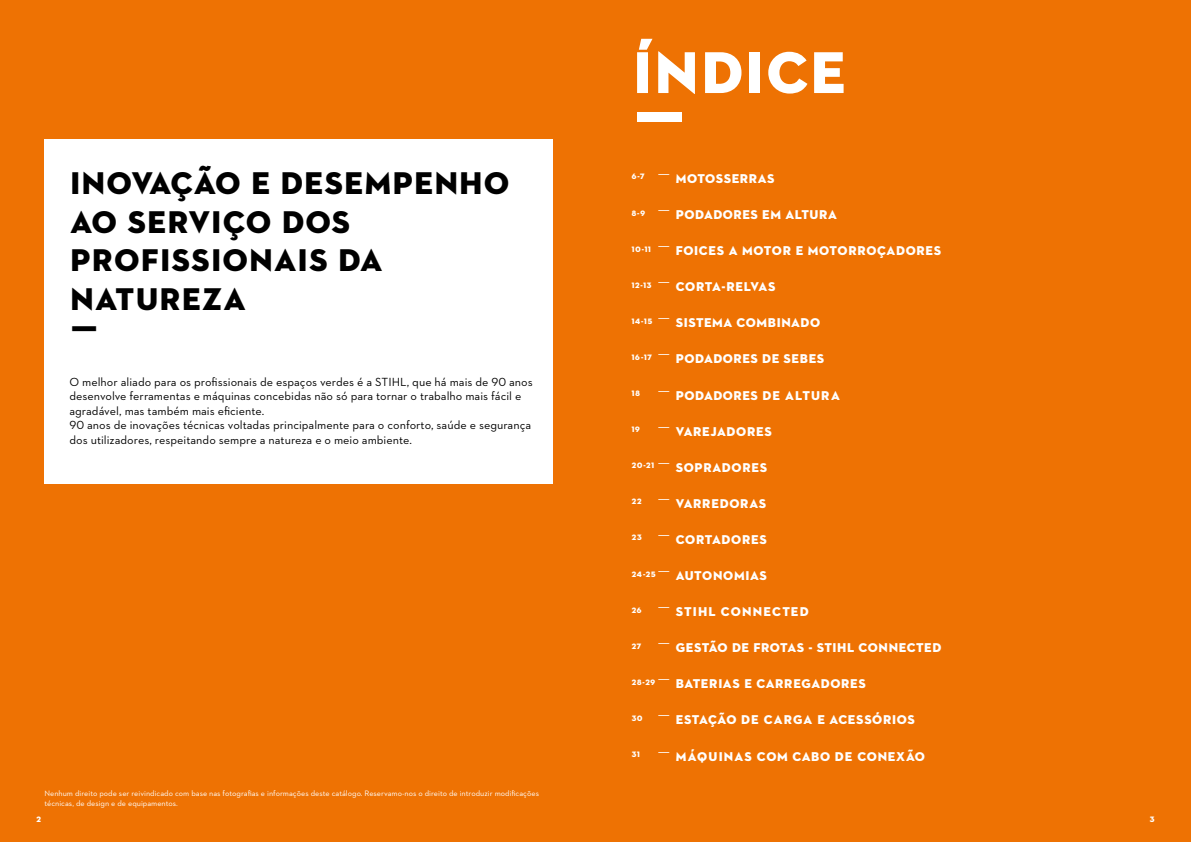
<style>
.page{position:relative;width:1191px;height:842px;background:#ee7203}
.page>*{position:absolute;margin:0;border:0;box-sizing:border-box;transform-origin:0 0}
.t1{font:60px/60.2px "STIHL Contraface Display Titling";letter-spacing:-.01em;color:#fff}
.t2{font:32px/38.4px "STIHL Contraface Display Titling";letter-spacing:-.01em;color:#000}
.t3{font:13px "STIHL Contraface Display Titling";letter-spacing:-.005em;color:#fff}
.t4{font:13px "STIHL Contraface Display Titling";letter-spacing:.04em;color:#fff}
.t5{font:12px/14.4px "STIHL Contraface Text";color:#000}
.t6{font:8px/9.6px "STIHL Contraface Text";color:#fff}
.t7{font:8px "STIHL Contraface Display Titling";letter-spacing:.02em;color:#fff}
.s1{font-family:"STIHL Contraface Text"}
</style>
<div class="page">
<div style="left:44px;top:139px;width:508px;height:345px;background:#fff"></div>
<h2 class="t2" style="left:69px;top:164px;width:442px">INOVAÇÃO E DESEMPENHO<br>AO SERVIÇO DOS<br>PROFISSIONAIS DA<br>NATUREZA<br>Ƒ</h2>
<p class="t5" style="left:69px;top:374px;width:465px">O melhor aliado para os profissionais de espaços verdes é a STIHL, que há mais de 90 anos desenvolve ferramentas e máquinas concebidas não só para tornar o trabalho mais fácil e agradável, mas também mais eficiente.<br>90 anos de inovações técnicas voltadas principalmente para o conforto, saúde e segurança dos utilizadores, respeitando sempre a natureza e o meio ambiente.</p>
<p class="t6" style="left:44px;top:789px;width:496px">Nenhum direito pode ser reivindicado com base nas fotografias e informações deste catálogo. Reservamo-nos o direito de introduzir modificações técnicas, de design e de equipamentos.</p>
<h1 class="t1" style="left:631px;top:43px;width:217px">ÍNDICE<br>Ƒ</h1>
<p class="t3" style="left:631px;top:170px;width:145px"><sup>6-7</sup> <span class="s1">ƒ</span> MOTOSSERRAS</p>
<p class="t3" style="left:631px;top:206px;width:207px"><sup>8-9</sup> <span class="s1">ƒ</span> PODADORES EM ALTURA</p>
<p class="t3" style="left:631px;top:243px;width:311px"><sup>10-11</sup> <span class="s1">ƒ</span> FOICES A MOTOR E MOTORROÇADORES</p>
<p class="t3" style="left:631px;top:279px;width:146px"><sup>12-13</sup> <span class="s1">ƒ</span> CORTA-RELVAS</p>
<p class="t3" style="left:631px;top:315px;width:190px"><sup>14-15</sup> <span class="s1">ƒ</span> SISTEMA COMBINADO</p>
<p class="t3" style="left:631px;top:351px;width:194px"><sup>16-17</sup> <span class="s1">ƒ</span> PODADORES DE SEBES</p>
<p class="t7" style="left:631px;top:388px;width:10px">18</p>
<p class="t3" style="left:658px;top:387px;width:183px"><span class="s1">ƒ</span> PODADORES DE ALTURA</p>
<p class="t7" style="left:631px;top:424px;width:10px">19</p>
<p class="t3" style="left:658px;top:423px;width:115px"><span class="s1">ƒ</span> VAREJADORES</p>
<p class="t3" style="left:631px;top:459px;width:137px"><sup>20-21</sup> <span class="s1">ƒ</span> SOPRADORES</p>
<p class="t7" style="left:631px;top:497px;width:12px">22</p>
<p class="t3" style="left:658px;top:495px;width:110px"><span class="s1">ƒ</span> VARREDORAS</p>
<p class="t7" style="left:631px;top:533px;width:12px">23</p>
<p class="t3" style="left:658px;top:531px;width:110px"><span class="s1">ƒ</span> CORTADORES</p>
<p class="t3" style="left:631px;top:567px;width:137px"><sup>24-25</sup> <span class="s1">ƒ</span> AUTONOMIAS</p>
<p class="t7" style="left:631px;top:605px;width:12px">26</p>
<p class="t4" style="left:658px;top:603px;width:152px"><span class="s1">ƒ</span> STIHL CONNECTED</p>
<p class="t7" style="left:631px;top:641px;width:12px">27</p>
<p class="t3" style="left:658px;top:640px;width:285px"><span class="s1">ƒ</span> GESTÃO DE FROTAS - STIHL CONNECTED</p>
<p class="t3" style="left:631px;top:676px;width:236px"><sup>28-29</sup> <span class="s1">ƒ</span> BATERIAS E CARREGADORES</p>
<p class="t3" style="left:631px;top:712px;width:285px"><sup>30</sup> <span class="s1">ƒ</span> ESTAÇÃO DE CARGA E ACESSÓRIOS</p>
<p class="t7" style="left:631px;top:749px;width:10px">31</p>
<p class="t3" style="left:658px;top:748px;width:268px"><span class="s1">ƒ</span> MÁQUINAS COM CABO DE CONEXÃO</p>
<p class="t7" style="left:36px;top:814px;width:7px">2</p>
<p class="t7" style="left:1149px;top:814px;width:7px">3</p>
</div>
